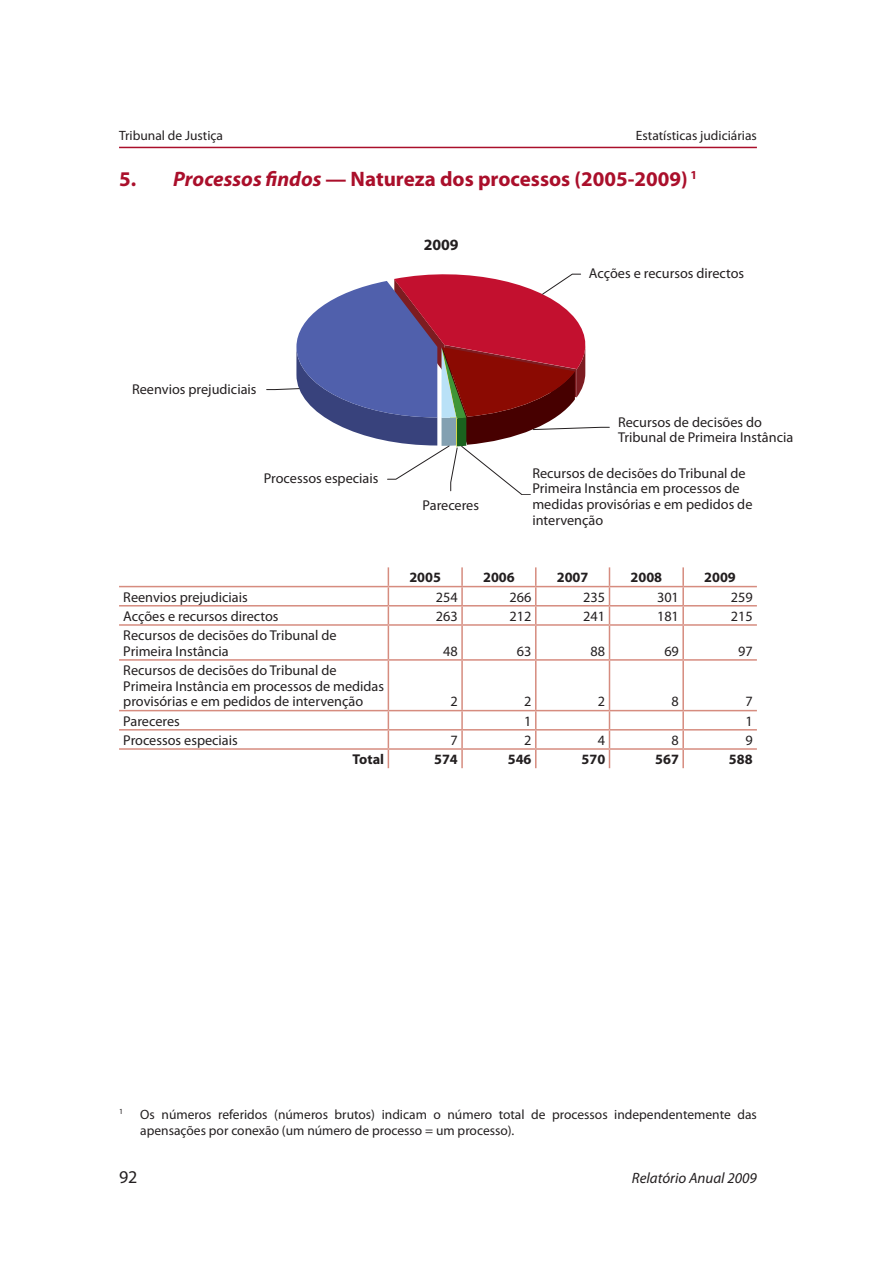
<style>
.page{position:relative;width:893px;height:1263px;background:#fff}
.page>*{position:absolute;margin:0;border:0;box-sizing:border-box;transform-origin:0 0}
.t1{font:700 21px "Myriad Pro";color:#aa0f2b}
.t2{font:18px "Myriad Pro";color:#231f20}
.t3{font:700 15.75px "Myriad Pro";color:#231f20}
.t4{font:italic 15px "Myriad Pro";color:#231f20}
.t5{font:14.25px/15.8px "Myriad Pro";color:#231f20}
.t6{font:700 14.25px "Myriad Pro";color:#231f20}
.t7{font:13.5px/16.5px "Myriad Pro";color:#231f20}
.t8{font:7.8px "Myriad Pro";color:#231f20}
.s1{font-style:italic}
</style>
<div class="page">
<hr style="left:119px;top:147px;width:638px;height:1px;background:#aa0f2b">
<svg style="left:266px;top:274px;width:344px;height:221px"></svg>
<hr style="left:119px;top:586px;width:269px;height:1px;background:#d68c7f">
<hr style="left:388px;top:586px;width:74px;height:1px;background:#d68c7f">
<hr style="left:462px;top:586px;width:74px;height:1px;background:#d68c7f">
<hr style="left:536px;top:586px;width:73px;height:1px;background:#d68c7f">
<hr style="left:609px;top:586px;width:74px;height:1px;background:#d68c7f">
<hr style="left:683px;top:586px;width:74px;height:1px;background:#d68c7f">
<hr style="left:119px;top:605px;width:269px;height:1px;background:#d68c7f">
<hr style="left:388px;top:605px;width:74px;height:1px;background:#d68c7f">
<svg style="left:388px;top:567px;width:1px;height:57px"></svg>
<hr style="left:462px;top:605px;width:74px;height:1px;background:#d68c7f">
<svg style="left:461px;top:567px;width:2px;height:57px"></svg>
<hr style="left:536px;top:605px;width:73px;height:1px;background:#d68c7f">
<svg style="left:535px;top:567px;width:1px;height:57px"></svg>
<hr style="left:609px;top:605px;width:74px;height:1px;background:#d68c7f">
<svg style="left:609px;top:567px;width:1px;height:57px"></svg>
<hr style="left:683px;top:605px;width:74px;height:1px;background:#d68c7f">
<svg style="left:682px;top:567px;width:2px;height:57px"></svg>
<hr style="left:119px;top:624px;width:269px;height:2px;background:#d68c7f">
<hr style="left:388px;top:624px;width:74px;height:2px;background:#d68c7f">
<hr style="left:388px;top:626px;width:1px;height:33px;background:#d68c7f">
<hr style="left:462px;top:624px;width:74px;height:2px;background:#d68c7f">
<hr style="left:461px;top:626px;width:2px;height:33px;background:#d68c7f">
<hr style="left:536px;top:624px;width:73px;height:2px;background:#d68c7f">
<hr style="left:535px;top:626px;width:1px;height:33px;background:#d68c7f">
<hr style="left:609px;top:624px;width:74px;height:2px;background:#d68c7f">
<hr style="left:609px;top:626px;width:1px;height:33px;background:#d68c7f">
<hr style="left:683px;top:624px;width:74px;height:2px;background:#d68c7f">
<hr style="left:682px;top:626px;width:2px;height:33px;background:#d68c7f">
<hr style="left:119px;top:659px;width:269px;height:2px;background:#d68c7f">
<hr style="left:388px;top:659px;width:74px;height:2px;background:#d68c7f">
<hr style="left:388px;top:661px;width:1px;height:49px;background:#d68c7f">
<hr style="left:462px;top:659px;width:74px;height:2px;background:#d68c7f">
<hr style="left:461px;top:661px;width:2px;height:49px;background:#d68c7f">
<hr style="left:536px;top:659px;width:73px;height:2px;background:#d68c7f">
<hr style="left:535px;top:661px;width:1px;height:49px;background:#d68c7f">
<hr style="left:609px;top:659px;width:74px;height:2px;background:#d68c7f">
<hr style="left:609px;top:661px;width:1px;height:49px;background:#d68c7f">
<hr style="left:683px;top:659px;width:74px;height:2px;background:#d68c7f">
<hr style="left:682px;top:661px;width:2px;height:49px;background:#d68c7f">
<hr style="left:119px;top:710px;width:269px;height:1px;background:#d68c7f">
<hr style="left:388px;top:710px;width:74px;height:1px;background:#d68c7f">
<hr style="left:462px;top:710px;width:74px;height:1px;background:#d68c7f">
<hr style="left:536px;top:710px;width:73px;height:1px;background:#d68c7f">
<hr style="left:609px;top:710px;width:74px;height:1px;background:#d68c7f">
<hr style="left:683px;top:710px;width:74px;height:1px;background:#d68c7f">
<hr style="left:119px;top:729px;width:269px;height:1px;background:#d68c7f">
<hr style="left:388px;top:729px;width:74px;height:1px;background:#d68c7f">
<hr style="left:462px;top:729px;width:74px;height:1px;background:#d68c7f">
<hr style="left:536px;top:729px;width:73px;height:1px;background:#d68c7f">
<hr style="left:609px;top:729px;width:74px;height:1px;background:#d68c7f">
<hr style="left:683px;top:729px;width:74px;height:1px;background:#d68c7f">
<svg style="left:388px;top:711px;width:1px;height:57px"></svg>
<svg style="left:461px;top:711px;width:2px;height:57px"></svg>
<svg style="left:535px;top:711px;width:1px;height:57px"></svg>
<svg style="left:609px;top:711px;width:1px;height:57px"></svg>
<svg style="left:682px;top:711px;width:2px;height:57px"></svg>
<hr style="left:119px;top:748px;width:269px;height:2px;background:#d68c7f">
<hr style="left:388px;top:748px;width:74px;height:2px;background:#d68c7f">
<hr style="left:462px;top:748px;width:74px;height:2px;background:#d68c7f">
<hr style="left:536px;top:748px;width:73px;height:2px;background:#d68c7f">
<hr style="left:609px;top:748px;width:74px;height:2px;background:#d68c7f">
<hr style="left:683px;top:748px;width:74px;height:2px;background:#d68c7f">
<p class="t7" style="left:119px;top:127px;width:106px">Tribunal de Justiça</p>
<p class="t7" style="left:636px;top:127px;width:122px">Estatísticas judiciárias</p>
<h1 class="t1" style="left:119px;top:165px;width:580px">5. <span class="s1">Processos findos</span> — Natureza dos processos (2005-2009) <sup>1</sup></h1>
<p class="t3" style="left:424px;top:234px;width:36px">2009</p>
<p class="t5" style="left:589px;top:265px;width:157px">Acções e recursos directos</p>
<p class="t5" style="left:132px;top:381px;width:126px">Reenvios prejudiciais</p>
<p class="t5" style="left:264px;top:470px;width:116px">Processos especiais</p>
<p class="t5" style="left:423px;top:497px;width:58px">Pareceres</p>
<p class="t5" style="left:618px;top:414px;width:177px">Recursos de decisões do<br>Tribunal de Primeira Instância</p>
<p class="t5" style="left:532px;top:465px;width:222px">Recursos de decisões do Tribunal de<br>Primeira Instância em processos de medidas provisórias e em pedidos de intervenção</p>
<p class="t6" style="left:409px;top:568px;width:33px">2005</p>
<p class="t6" style="left:483px;top:568px;width:33px">2006</p>
<p class="t6" style="left:557px;top:568px;width:33px">2007</p>
<p class="t6" style="left:630px;top:568px;width:33px">2008</p>
<p class="t6" style="left:704px;top:568px;width:33px">2009</p>
<p class="t5" style="left:123px;top:589px;width:126px">Reenvios prejudiciais</p>
<p class="t5" style="left:436px;top:589px;width:23px">254</p>
<p class="t5" style="left:510px;top:589px;width:23px">266</p>
<p class="t5" style="left:583px;top:589px;width:23px">235</p>
<p class="t5" style="left:657px;top:589px;width:23px">301</p>
<p class="t5" style="left:731px;top:589px;width:23px">259</p>
<p class="t5" style="left:123px;top:608px;width:157px">Acções e recursos directos</p>
<p class="t5" style="left:436px;top:608px;width:23px">263</p>
<p class="t5" style="left:510px;top:608px;width:23px">212</p>
<p class="t5" style="left:583px;top:608px;width:23px">241</p>
<p class="t5" style="left:657px;top:608px;width:23px">181</p>
<p class="t5" style="left:731px;top:608px;width:23px">215</p>
<p class="t5" style="left:123px;top:627px;width:215px">Recursos de decisões do Tribunal de<br>Primeira Instância</p>
<p class="t5" style="left:443px;top:643px;width:16px">48</p>
<p class="t5" style="left:517px;top:643px;width:16px">63</p>
<p class="t5" style="left:591px;top:643px;width:16px">88</p>
<p class="t5" style="left:664px;top:643px;width:16px">69</p>
<p class="t5" style="left:738px;top:643px;width:16px">97</p>
<p class="t5" style="left:123px;top:662px;width:262px">Recursos de decisões do Tribunal de<br>Primeira Instância em processos de medidas provisórias e em pedidos de intervenção</p>
<p class="t5" style="left:450px;top:693px;width:9px">2</p>
<p class="t5" style="left:524px;top:693px;width:9px">2</p>
<p class="t5" style="left:598px;top:693px;width:9px">2</p>
<p class="t5" style="left:672px;top:693px;width:9px">8</p>
<p class="t5" style="left:745px;top:693px;width:9px">7</p>
<p class="t5" style="left:123px;top:713px;width:58px">Pareceres</p>
<p class="t5" style="left:524px;top:713px;width:9px">1</p>
<p class="t5" style="left:745px;top:713px;width:9px">1</p>
<p class="t5" style="left:123px;top:732px;width:116px">Processos especiais</p>
<p class="t5" style="left:450px;top:732px;width:9px">7</p>
<p class="t5" style="left:524px;top:732px;width:9px">2</p>
<p class="t5" style="left:598px;top:732px;width:9px">4</p>
<p class="t5" style="left:672px;top:732px;width:9px">8</p>
<p class="t5" style="left:745px;top:732px;width:9px">9</p>
<p class="t6" style="left:353px;top:750px;width:33px">Total</p>
<p class="t6" style="left:434px;top:750px;width:25px">574</p>
<p class="t6" style="left:508px;top:750px;width:25px">546</p>
<p class="t6" style="left:581px;top:750px;width:25px">570</p>
<p class="t6" style="left:655px;top:750px;width:25px">567</p>
<p class="t6" style="left:729px;top:750px;width:25px">588</p>
<p class="t8" style="left:119px;top:1107px;width:6px">1</p>
<p class="t7" style="left:140px;top:1106px;width:618px">Os números referidos (números brutos) indicam o número total de processos independentemente das apensações por conexão (um número de processo = um processo).</p>
<p class="t2" style="left:119px;top:1166px;width:20px">92</p>
<p class="t4" style="left:632px;top:1168px;width:127px">Relatório Anual 2009</p>
</div>
